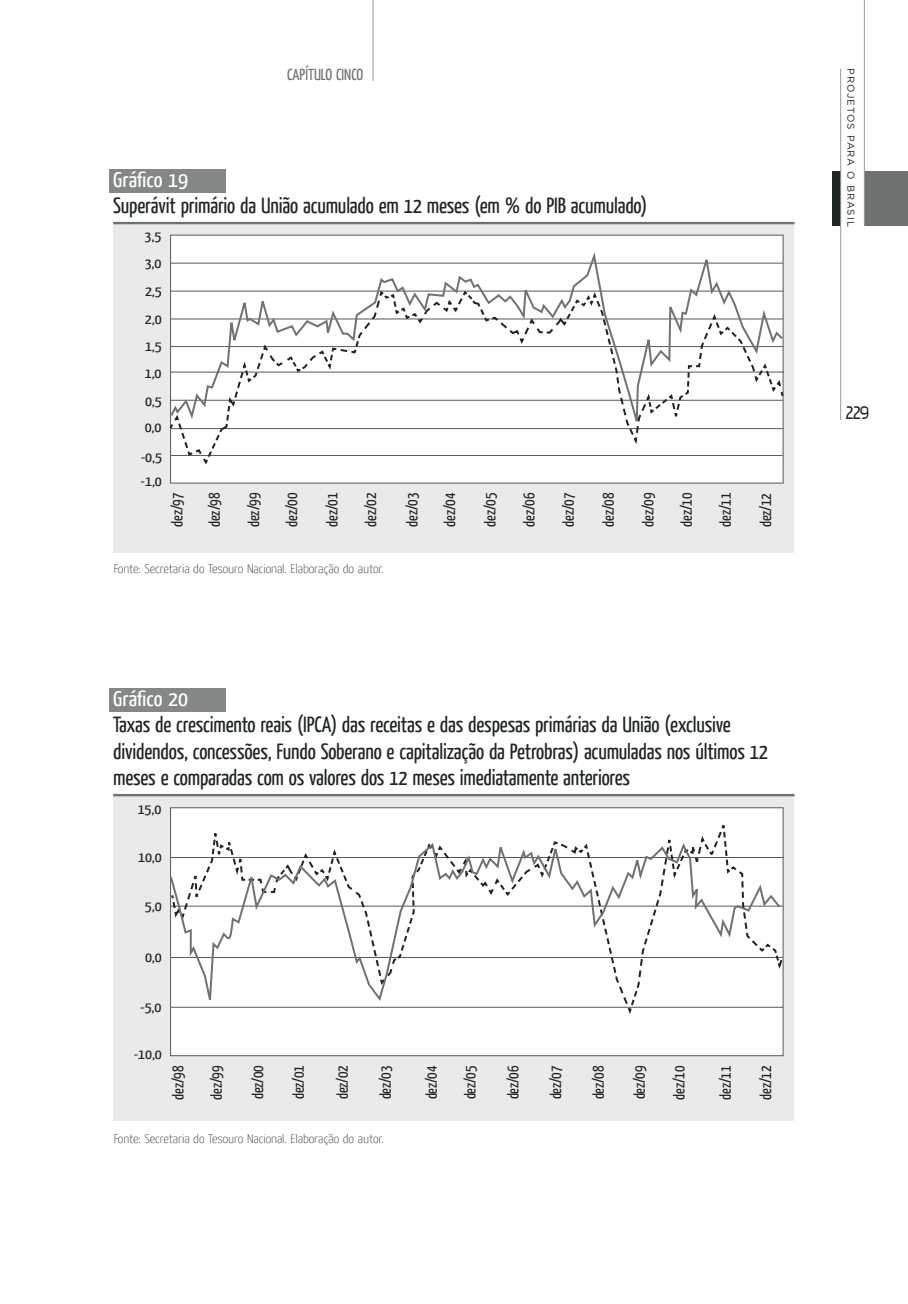
<style>
.page{position:relative;width:908px;height:1304px;background:#fff}
.page>*{position:absolute;margin:0;border:0;box-sizing:border-box;transform-origin:0 0}
.t1{font:24px "Pakenham";color:#1e2522}
.t2{font:22px/26.4px "Yanone Kaffeesatz";letter-spacing:-.01em;color:#1e2522}
.t3{font:21.2px "Yanone Kaffeesatz";color:#fff;scale:1.13 1}
.t4{font:16px "Yanone Kaffeesatz";color:#6d7272}
.t5{font:15.6px "Yanone Kaffeesatz";letter-spacing:-.01em;color:#1e2522}
.t6{font:14.2px/26.6px "Yanone Kaffeesatz";color:#1e2522;scale:1.18 1}
.t7{font:100 12.4px "Yanone Kaffeesatz";letter-spacing:-.005em;color:#1e2522;scale:1.13 1}
.t8{font:9.8px "Gotham";letter-spacing:.1em;color:#1e2522}
</style>
<div class="page">
<hr style="left:372px;top:0;width:1px;height:81px;background:#989b9c">
<div style="left:864px;top:171px;width:43px;height:55px;background:#6d7272"></div>
<hr style="left:863px;top:0;width:1px;height:225px;background:#989b9c">
<div style="left:832px;top:171px;width:8px;height:55px;background:#1e2522"></div>
<hr style="left:840px;top:69px;width:1px;height:351px;background:#989b9c">
<div style="left:113px;top:223px;width:680px;height:329px;background:#eaeaea"></div>
<div style="left:109px;top:169px;width:117px;height:23px;background:#838788"></div>
<hr style="left:113px;top:222px;width:681px;height:2px;background:#6d7272">
<div style="left:170px;top:235px;width:613px;height:248px;background:#fff;border:1px solid #555a59"></div>
<svg style="left:170px;top:434px;width:614px;height:33px"></svg>
<svg style="left:169px;top:248px;width:615px;height:186px"></svg>
<div style="left:113px;top:796px;width:680px;height:325px;background:#eaeaea"></div>
<div style="left:109px;top:688px;width:117px;height:24px;background:#838788"></div>
<div style="left:170px;top:807px;width:613px;height:249px;background:#fff;border:1px solid #555a59"></div>
<svg style="left:170px;top:839px;width:612px;height:175px"></svg>
<hr style="left:113px;top:794px;width:681px;height:2px;background:#6d7272">
<p class="t4" style="left:287px;top:64px;width:56px">Capítulo CINCO</p>
<p class="t3" style="left:113px;top:166px;width:68px">Gráfico 19</p>
<p class="t2" style="left:113px;top:191px;width:535px">Superávit primário da União acumulado em 12 meses (em % do PIB acumulado)</p>
<p class="t6" style="left:144px;top:223px;width:16px">3,5</p>
<p class="t6" style="left:145px;top:250px;width:16px">3,0</p>
<p class="t6" style="left:145px;top:278px;width:16px">2,5</p>
<p class="t6" style="left:145px;top:305px;width:16px">2,0</p>
<p class="t6" style="left:145px;top:332px;width:16px">1,5</p>
<p class="t6" style="left:145px;top:359px;width:16px">1,0</p>
<p class="t6" style="left:145px;top:387px;width:16px">0,5<br>0,0</p>
<p class="t6" style="left:141px;top:443px;width:20px">-0,5</p>
<p class="t6" style="left:140px;top:468px;width:20px">-1,0</p>
<p class="t5" style="left:167px;top:527px;width:36px;rotate:-90deg">dez/97</p>
<p class="t5" style="left:204px;top:527px;width:36px;rotate:-90deg">dez/98</p>
<p class="t5" style="left:243px;top:527px;width:36px;rotate:-90deg">dez/99</p>
<p class="t5" style="left:282px;top:527px;width:35px;rotate:-90deg">dez/00</p>
<p class="t5" style="left:322px;top:527px;width:35px;rotate:-90deg">dez/01</p>
<p class="t5" style="left:360px;top:527px;width:35px;rotate:-90deg">dez/02</p>
<p class="t5" style="left:402px;top:527px;width:35px;rotate:-90deg">dez/03</p>
<p class="t5" style="left:439px;top:527px;width:35px;rotate:-90deg">dez/04</p>
<p class="t5" style="left:480px;top:527px;width:35px;rotate:-90deg">dez/05</p>
<p class="t5" style="left:518px;top:527px;width:35px;rotate:-90deg">dez/06</p>
<p class="t5" style="left:558px;top:527px;width:35px;rotate:-90deg">dez/07</p>
<p class="t5" style="left:598px;top:527px;width:35px;rotate:-90deg">dez/08</p>
<p class="t5" style="left:637px;top:527px;width:35px;rotate:-90deg">dez/09</p>
<p class="t5" style="left:676px;top:527px;width:36px;rotate:-90deg">dez/10</p>
<p class="t5" style="left:715px;top:527px;width:36px;rotate:-90deg">dez/11</p>
<p class="t5" style="left:755px;top:527px;width:36px;rotate:-90deg">dez/12</p>
<p class="t7" style="left:114px;top:561px;width:240px">Fonte: Secretaria do Tesouro Nacional. Elaboração do autor.</p>
<p class="t3" style="left:113px;top:685px;width:68px">Gráfico 20</p>
<p class="t2" style="left:113px;top:711px;width:656px">Taxas de crescimento reais (IPCA) das receitas e das despesas primárias da União (exclusive dividendos, concessões, Fundo Soberano e capitalização da Petrobras) acumuladas nos últimos 12 meses e comparadas com os valores dos 12 meses imediatamente anteriores</p>
<p class="t6" style="left:138px;top:795px;width:21px">15,0</p>
<p class="t6" style="left:138px;top:843px;width:21px">10,0</p>
<p class="t6" style="left:145px;top:892px;width:16px">5,0</p>
<p class="t6" style="left:145px;top:944px;width:16px">0,0</p>
<p class="t6" style="left:140px;top:993px;width:20px">-5,0</p>
<p class="t6" style="left:134px;top:1040px;width:25px">-10,0</p>
<p class="t5" style="left:168px;top:1100px;width:36px;rotate:-90deg">dez/98</p>
<p class="t5" style="left:206px;top:1100px;width:36px;rotate:-90deg">dez/99</p>
<p class="t5" style="left:248px;top:1099px;width:35px;rotate:-90deg">dez/00</p>
<p class="t5" style="left:288px;top:1099px;width:35px;rotate:-90deg">dez/01</p>
<p class="t5" style="left:332px;top:1099px;width:35px;rotate:-90deg">dez/02</p>
<p class="t5" style="left:375px;top:1099px;width:35px;rotate:-90deg">dez/03</p>
<p class="t5" style="left:421px;top:1099px;width:35px;rotate:-90deg">dez/04</p>
<p class="t5" style="left:460px;top:1099px;width:35px;rotate:-90deg">dez/05</p>
<p class="t5" style="left:503px;top:1099px;width:35px;rotate:-90deg">dez/06</p>
<p class="t5" style="left:545px;top:1099px;width:35px;rotate:-90deg">dez/07</p>
<p class="t5" style="left:588px;top:1099px;width:35px;rotate:-90deg">dez/08</p>
<p class="t5" style="left:629px;top:1099px;width:35px;rotate:-90deg">dez/09</p>
<p class="t5" style="left:668px;top:1099px;width:36px;rotate:-90deg">dez/10</p>
<p class="t5" style="left:715px;top:1099px;width:36px;rotate:-90deg">dez/11</p>
<p class="t5" style="left:755px;top:1100px;width:36px;rotate:-90deg">dez/12</p>
<p class="t7" style="left:114px;top:1131px;width:240px">Fonte: Secretaria do Tesouro Nacional. Elaboração do autor.</p>
<p class="t8" style="left:857px;top:68px;width:160px;rotate:90deg">Projetos para o Brasil</p>
<p class="t1" style="left:845px;top:404px;width:25px">229</p>
</div>
